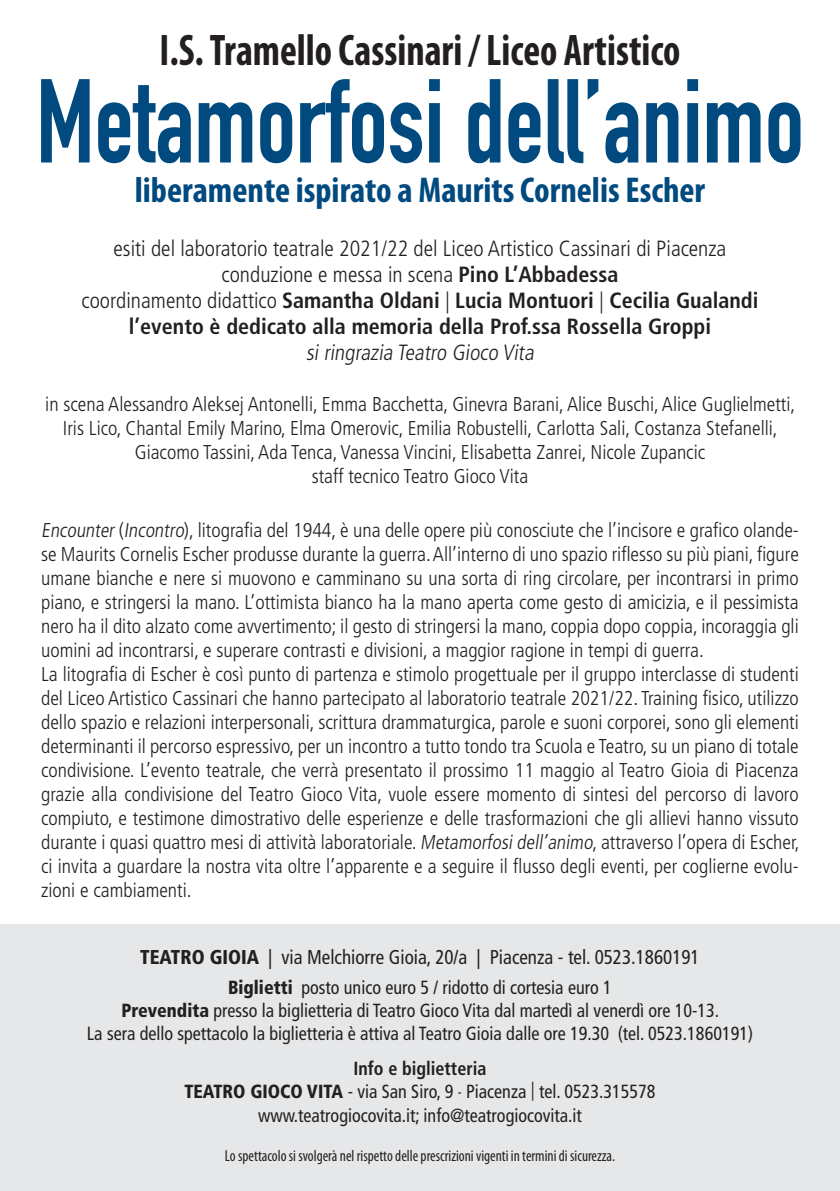
<style>
.page{position:relative;width:840px;height:1191px;background:#fff}
.page>*{position:absolute;margin:0;border:0;box-sizing:border-box;transform-origin:0 0}
.t1{font:700 117px "DIN Condensed";color:#004a7f;scale:.9 1}
.t2{font:700 condensed 44.4px "Myriad Pro";color:#231f20;scale:.9 1}
.t3{font:700 condensed 36px "Myriad Pro";color:#004a7f}
.t4{font:300 condensed 22px "Frutiger LT Std";color:#231f20}
.t5{font:700 condensed 22px "Frutiger LT Std";color:#231f20}
.t6{font:300 condensed 20px/24px "Frutiger LT Std";color:#231f20;text-align:justify}
.t7{font:condensed 20px "Frutiger LT Std";color:#231f20;scale:.95 1}
.t8{font:condensed 19px "Frutiger LT Std";color:#231f20;scale:.95 1}
.t9{font:700 condensed 19px "Frutiger LT Std";color:#231f20;scale:.95 1}
.t10{font:condensed 16px "Myriad Pro";color:#231f20;scale:.95 1}
.s1{font-weight:700}
.s2{font-weight:300}
.s3{font-weight:900}
.s4{font-family:"Avenir Next Condensed";font-stretch:normal}
</style>
<div class="page">
<div style="left:0;top:924px;width:839px;height:267px;background:#e6e7e9"></div>
<p class="t2" style="left:159px;top:23px;width:580px">I.S. Tramello Cassinari / Liceo Artistico</p>
<p class="t1" style="left:36px;top:53px;width:854px">Metamorfosi dell’animo</p>
<p class="t3" style="left:135px;top:167px;width:571px">liberamente ispirato a Maurits Cornelis Escher</p>
<p class="t4" style="left:113px;top:235px;width:614px">esiti del laboratorio teatrale 2021/22 del Liceo Artistico Cassinari di Piacenza</p>
<p class="t4" style="left:221px;top:261px;width:398px">conduzione e messa in scena <span class="s1">Pino L’Abbadessa</span></p>
<p class="t5" style="left:81px;top:287px;width:678px"><span class="s2">coordinamento didattico</span> Samantha Oldani <span class="s2">|</span> Lucia Montuori <span class="s2">|</span> Cecilia Gualandi</p>
<p class="t5" style="left:129px;top:313px;width:583px">l’evento è dedicato alla memoria della Prof.ssa Rossella Groppi</p>
<p class="t4" style="left:306px;top:339px;width:233px">si ringrazia Teatro Gioco Vita</p>
<p class="t6" style="left:45px;top:393px;width:751px">in scena Alessandro Aleksej Antonelli, Emma Bacchetta, Ginevra Barani, Alice Buschi, Alice Guglielmetti,</p>
<p class="t6" style="left:63px;top:417px;width:716px">Iris Lico, Chantal Emily Marino, Elma Omerovic, Emilia Robustelli, Carlotta Sali, Costanza Stefanelli,</p>
<p class="t6" style="left:135px;top:441px;width:571px">Giacomo Tassini, Ada Tenca, Vanessa Vincini, Elisabetta Zanrei, Nicole Zupancic</p>
<p class="t6" style="left:311px;top:465px;width:218px">staff tecnico Teatro Gioco Vita</p>
<p class="t6" style="left:41px;top:518px;width:758px">Encounter (Incontro), litografia del 1944, è una delle opere più conosciute che l’incisore e grafico olande&shy;se Maurits Cornelis Escher produsse durante la guerra. All’interno di uno spazio riflesso su più piani, figure umane bianche e nere si muovono e camminano su una sorta di ring circolare, per incontrarsi in primo piano, e stringersi la mano. L’ottimista bianco ha la mano aperta come gesto di amicizia, e il pessimista nero ha il dito alzato come avvertimento; il gesto di stringersi la mano, coppia dopo coppia, incoraggia gli uomini ad incontrarsi, e superare contrasti e divisioni, a maggior ragione in tempi di guerra.</p>
<p class="t6" style="left:41px;top:662px;width:759px">La litografia di Escher è così punto di partenza e stimolo progettuale per il gruppo interclasse di studenti del Liceo Artistico Cassinari che hanno partecipato al laboratorio teatrale 2021/22. Training fisico, utilizzo dello spazio e relazioni interpersonali, scrittura drammaturgica, parole e suoni corporei, sono gli elementi determinanti il percorso espressivo, per un incontro a tutto tondo tra Scuola e Teatro, su un piano di totale condivisione. L’evento teatrale, che verrà presentato il prossimo 11 maggio al Teatro Gioia di Piacenza grazie alla condivisione del Teatro Gioco Vita, vuole essere momento di sintesi del percorso di lavoro compiuto, e testimone dimostrativo delle esperienze e delle trasformazioni che gli allievi hanno vissuto durante i quasi quattro mesi di attività laboratoriale. Metamorfosidell’animo, attraverso l’opera di Escher, ci invita a guardare la nostra vita oltre l’apparente e a seguire il flusso degli eventi, per coglierne evolu&shy;zioni e cambiamenti.</p>
<p class="t7" style="left:140px;top:945px;width:590px"><span class="s3">TEATRO GIOIA</span> | via Melchiorre Gioia, 20/a | Piacenza - tel. 0523.1860191</p>
<p class="t8" style="left:228px;top:976px;width:405px"><span class="s3">Biglietti</span> posto unico euro 5 / ridotto di cortesia euro 1</p>
<p class="t8" style="left:121px;top:999px;width:630px"><span class="s3">Prevendita</span> presso la biglietteria di Teatro Gioco Vita dal martedì al venerdì ore 10-13.</p>
<p class="t8" style="left:87px;top:1022px;width:702px">La sera dello spettacolo la biglietteria è attiva al Teatro Gioia dalle ore 19.30 (tel. 0523.1860191)</p>
<p class="t9" style="left:353px;top:1057px;width:141px">Info e biglietteria</p>
<p class="t8" style="left:184px;top:1080px;width:497px"><span class="s3">TEATRO GIOCO VITA</span> - via San Siro, 9 <span class="s4">-</span> Piacenza <span class="s4">|</span> tel. 0523.315578</p>
<p class="t8" style="left:258px;top:1104px;width:342px">www.teatrogiocovita.it; info@teatrogiocovita.it</p>
<p class="t10" style="left:225px;top:1146px;width:412px">Lo spettacolo si svolgerà nel rispetto delle prescrizioni vigenti in termini di sicurezza.</p>
</div>
